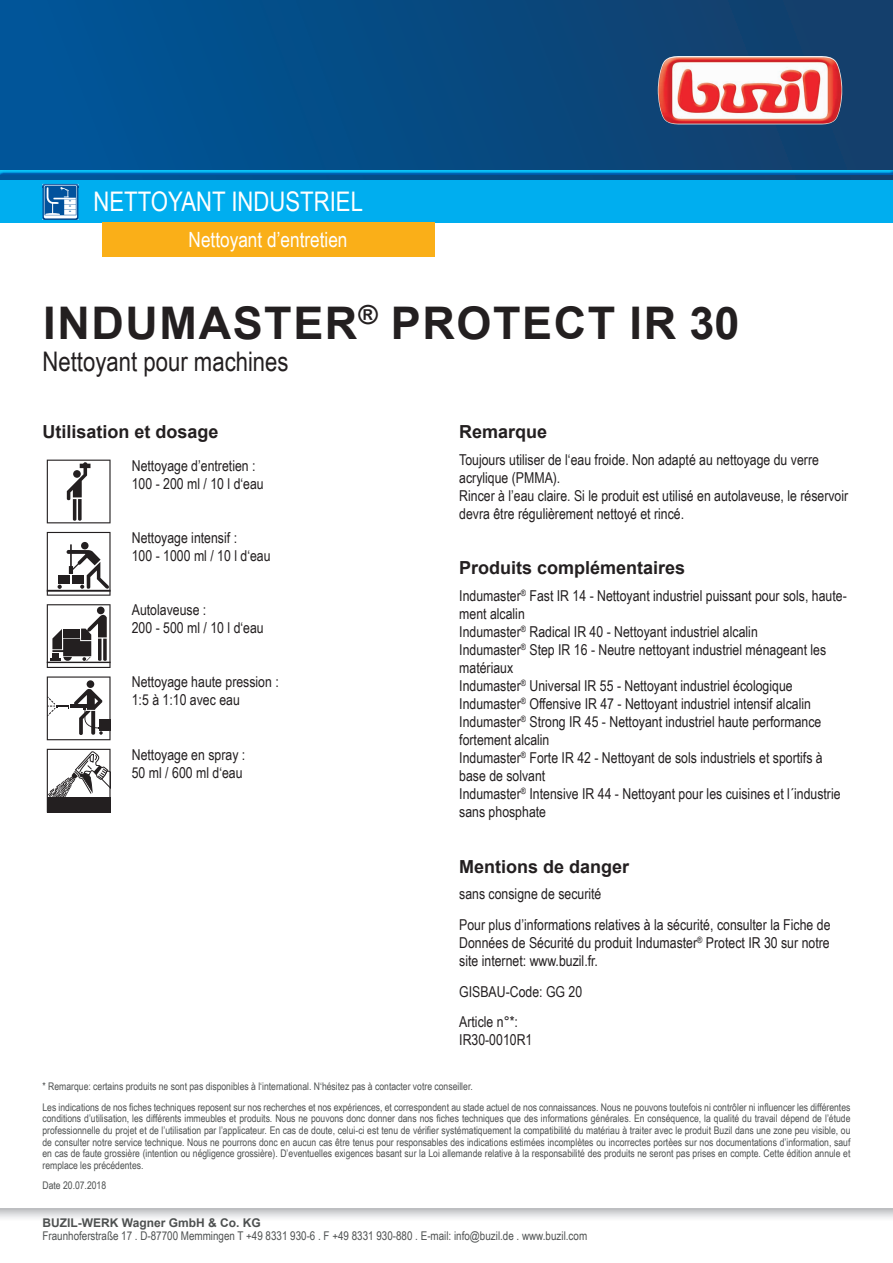
<style>
.page{position:relative;width:893px;height:1263px;background:#fff}
.page>*{position:absolute;margin:0;border:0;box-sizing:border-box;transform-origin:0 0}
.t1{font:700 45px "Arial";letter-spacing:.035em;color:#231f20}
.t2{font:27px "Arial Narrow";color:#231f20}
.t3{font:27px "Arial Narrow";color:#fff}
.t4{font:21px "Arial Narrow";color:#fff}
.t5{font:700 18px "Arial";color:#231f20}
.t6{font:15px/18px "Arial Narrow";color:#231f20}
.t7{font:12px "Arial Narrow";color:#4e5151}
.t8{font:700 12px "Arial";color:#4e5151}
.t9{font:10.5px/11.7px "Arial Narrow";color:#4e5151}
</style>
<div class="page">
<div style="left:0;top:0;width:893px;height:180px;background:linear-gradient(to right,#00569a,#143e69)"></div>
<img style="left:658px;top:56px;width:184px;height:68px">
<svg style="left:0;top:1209px;width:893px;height:9px;background:#d9dadc"></svg>
<div style="left:0;top:169px;width:893px;height:6px;background:#015599;opacity:.75"></div>
<div style="left:0;top:180px;width:893px;height:43px;background:#00aeef"></div>
<img style="left:43px;top:184px;width:35px;height:36px">
<svg style="left:44px;top:185px;width:35px;height:33px"></svg>
<div style="left:102px;top:223px;width:333px;height:34px;background:#faaf18"></div>
<svg style="left:47px;top:460px;width:64px;height:63px"></svg>
<svg style="left:47px;top:532px;width:64px;height:64px"></svg>
<svg style="left:47px;top:604px;width:64px;height:64px"></svg>
<svg style="left:47px;top:676px;width:64px;height:64px"></svg>
<svg style="left:47px;top:749px;width:64px;height:63px"></svg>
<h2 class="t3" style="left:94px;top:182px;width:271px">Nettoyant industriel</h2>
<h3 class="t4" style="left:189px;top:224px;width:160px">Nettoyant d’entretien</h3>
<h1 class="t1" style="left:43px;top:291px;width:698px">INDUMASTER<sup>®</sup> PROTECT IR 30</h1>
<h2 class="t2" style="left:43px;top:342px;width:248px">Nettoyant pour machines</h2>
<p class="t5" style="left:459px;top:419px;width:90px">Remarque</p>
<p class="t6" style="left:459px;top:450px;width:391px">Toujours utiliser de l‘eau froide. Non adapté au nettoyage du verre acrylique (PMMA).<br>Rincer à l’eau claire. Si le produit est utilisé en autolaveuse, le réservoir devra être régulièrement nettoyé et rincé.</p>
<p class="t5" style="left:459px;top:555px;width:228px">Produits complémentaires</p>
<p class="t6" style="left:459px;top:586px;width:389px">Indumaster<sup>®</sup> Fast IR 14 - Nettoyant industriel puissant pour sols, haute&shy;ment alcalin<br>Indumaster<sup>®</sup> Radical IR 40 - Nettoyant industriel alcalin<br>Indumaster<sup>®</sup> Step IR 16 - Neutre nettoyant industriel ménageant les matériaux<br>Indumaster<sup>®</sup> Universal IR 55 - Nettoyant industriel écologique Indumaster<sup>®</sup> Offensive IR 47 - Nettoyant industriel intensif alcalin Indumaster<sup>®</sup> Strong IR 45 - Nettoyant industriel haute performance fortement alcalin<br>Indumaster<sup>®</sup> Forte IR 42 - Nettoyant de sols industriels et sportifs à base de solvant<br>Indumaster<sup>®</sup> Intensive IR 44 - Nettoyant pour les cuisines et l´industrie sans phosphate</p>
<p class="t5" style="left:459px;top:854px;width:172px">Mentions de danger</p>
<p class="t6" style="left:459px;top:878px;width:373px;line-height:30.8px">sans consigne de securité<br>Pour plus d’informations relatives à la sécurité, consulter la Fiche de</p>
<p class="t6" style="left:459px;top:933px;width:372px">Données de Sécurité du produit Indumaster<sup>®</sup> Protect IR 30 sur notre site internet: www.buzil.fr.</p>
<p class="t6" style="left:459px;top:975px;width:125px;line-height:30.8px">GISBAU-Code: GG 20<br>Article n°*:</p>
<p class="t6" style="left:459px;top:1030px;width:75px">IR30-0010R1</p>
<p class="t9" style="left:43px;top:1076px;width:809px;line-height:20.2px">* Remarque: certains produits ne sont pas disponibles à l‘international. N‘hésitez pas à contacter votre conseiller.<br>Les indications de nos fiches techniques reposent sur nos recherches et nos expériences, et correspondent au stade actuel de nos connaissances. Nous ne pouvons toutefois ni contrôler ni influencer les différentes</p>
<p class="t9" style="left:43px;top:1112px;width:809px;text-align:justify">conditions d’utilisation, les différents immeubles et produits. Nous ne pouvons donc donner dans nos fiches techniques que des informations générales. En conséquence, la qualité du travail dépend de l’étude professionnelle du projet et de l’utilisation par l’applicateur. En cas de doute, celui-ci est tenu de vérifier systématiquement la compatibilité du matériau à traiter avec le produit Buzil dans une zone peu visible, ou de consulter notre service technique. Nous ne pourrons donc en aucun cas être tenus pour responsables des indications estimées incomplètes ou incorrectes portèes sur nos documentations d’information, sauf en cas de faute grossière (intention ou négligence grossière). D’eventuelles exigences basant sur la Loi allemande relative à la responsabilité des produits ne seront pas prises en compte. Cette édition annule et remplace les précédentes.</p>
<p class="t9" style="left:43px;top:1179px;width:65px">Date 20.07.2018</p>
<p class="t5" style="left:43px;top:419px;width:178px">Utilisation et dosage</p>
<p class="t6" style="left:132px;top:456px;width:133px">Nettoyage d’entretien :<br>100 - 200 ml / 10 l d‘eau</p>
<p class="t6" style="left:132px;top:528px;width:140px">Nettoyage intensif :<br>100 - 1000 ml / 10 l d‘eau</p>
<p class="t6" style="left:132px;top:600px;width:133px">Autolaveuse :<br>200 - 500 ml / 10 l d‘eau</p>
<p class="t6" style="left:132px;top:672px;width:149px">Nettoyage haute pression :<br>1:5 à 1:10 avec eau</p>
<p class="t6" style="left:132px;top:745px;width:115px">Nettoyage en spray :<br>50 ml / 600 ml d‘eau</p>
<p class="t8" style="left:43px;top:1214px;width:220px">BUZIL-WERK Wagner GmbH &amp; Co. KG</p>
<p class="t7" style="left:43px;top:1227px;width:546px">Fraunhoferstraße 17 . D-87700 Memmingen T +49 8331 930-6 . F +49 8331 930-880 . E-mail: info@buzil.de . www.buzil.com</p>
</div>
